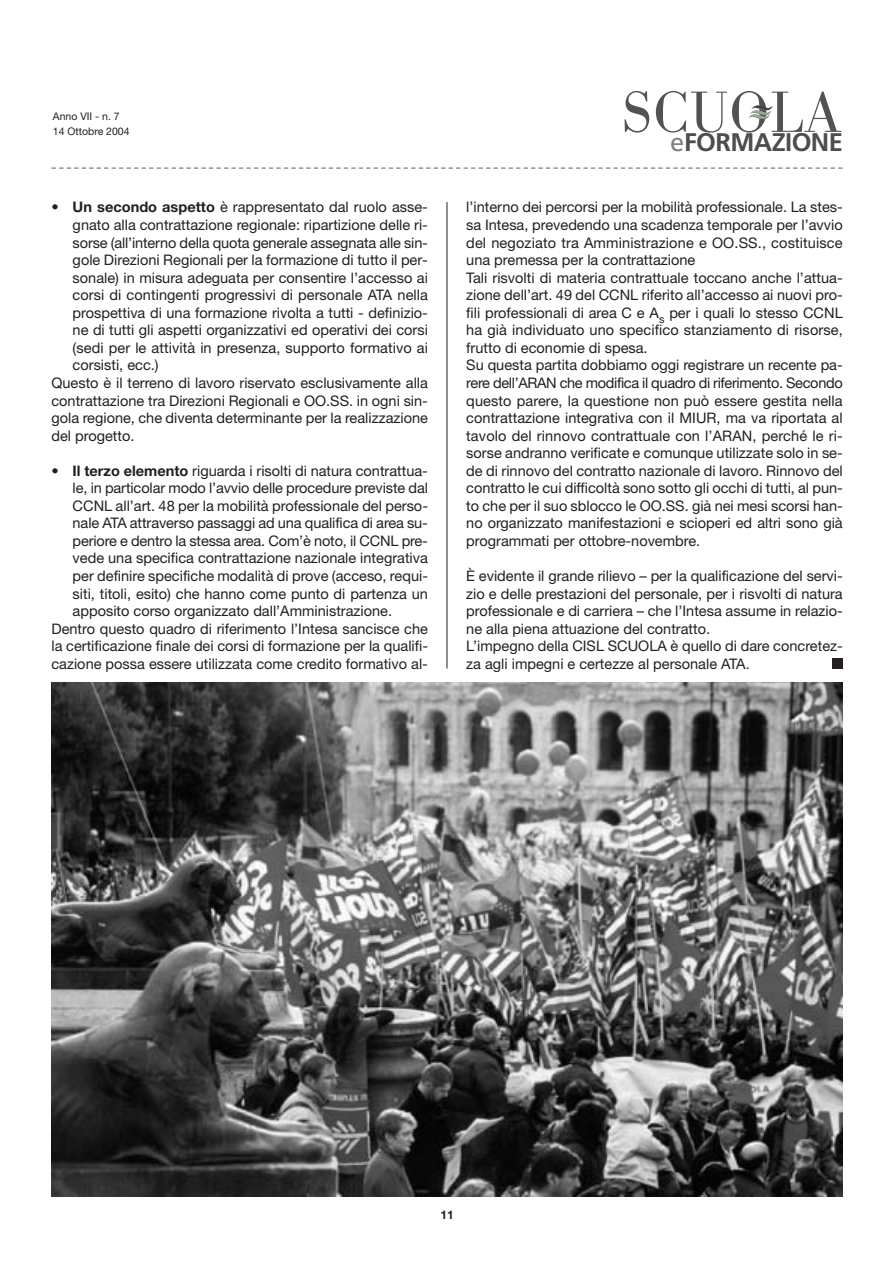
<style>
.page{position:relative;width:893px;height:1263px;background:#fff}
.page>*{position:absolute;margin:0;border:0;box-sizing:border-box;transform-origin:0 0}
.t1{font:700 25.5px "Frutiger";letter-spacing:-.025em;color:#4d4d4d}
.t2{font:14.55px/17.5px "Helvetica Neue";color:#231f1f}
.t3{font:700 12px "Helvetica Neue";color:#231f1f}
.t4{font:10.5px/15px "Helvetica Neue";color:#231f1f}
.s1{font-weight:700}
.s2{font-weight:400;color:#808080}
</style>
<div class="page">
<svg style="left:624px;top:91px;width:25px;height:42px"></svg>
<svg style="left:656px;top:91px;width:185px;height:42px"></svg>
<svg style="left:51px;top:167px;width:791px;height:2px"></svg>
<hr style="left:446px;top:202px;width:1px;height:466px;background:#231f1f">
<img style="left:51px;top:682px;width:791px;height:514px">
<div style="left:832px;top:658px;width:10px;height:10px;background:#231f1f"></div>
<p class="t4" style="left:53px;top:110px;width:78px">Anno VII - n. 7<br>14 Ottobre 2004</p>
<p class="t2" style="left:51px;top:200px;width:378px">• <span class="s1">Un secondo aspetto</span> è rappresentato dal ruolo asse-</p>
<p class="t2" style="left:73px;top:217px;width:357px">gnato alla contrattazione regionale: ripartizione delle ri-</p>
<p class="t2" style="left:73px;top:235px;width:357px">sorse (all’interno della quota generale assegnata alle sin-</p>
<p class="t2" style="left:73px;top:253px;width:357px">gole Direzioni Regionali per la formazione di tutto il per-</p>
<p class="t2" style="left:73px;top:270px;width:357px">sonale) in misura adeguata per consentire l’accesso ai</p>
<p class="t2" style="left:73px;top:288px;width:357px">corsi di contingenti progressivi di personale ATA nella</p>
<p class="t2" style="left:73px;top:305px;width:357px">prospettiva di una formazione rivolta a tutti - definizio-</p>
<p class="t2" style="left:73px;top:323px;width:357px">ne di tutti gli aspetti organizzativi ed operativi dei corsi</p>
<p class="t2" style="left:73px;top:340px;width:357px">(sedi per le attività in presenza, supporto formativo ai</p>
<p class="t2" style="left:73px;top:358px;width:87px">corsisti, ecc.)</p>
<p class="t2" style="left:51px;top:375px;width:378px">Questo è il terreno di lavoro riservato esclusivamente alla</p>
<p class="t2" style="left:51px;top:393px;width:378px">contrattazione tra Direzioni Regionali e OO.SS. in ogni sin-</p>
<p class="t2" style="left:51px;top:411px;width:378px">gola regione, che diventa determinante per la realizzazione</p>
<p class="t2" style="left:51px;top:428px;width:84px">del progetto.</p>
<p class="t2" style="left:51px;top:463px;width:378px">• <span class="s1">Il terzo elemento</span> riguarda i risolti di natura contrattua-</p>
<p class="t2" style="left:73px;top:481px;width:357px">le, in particolar modo l’avvio delle procedure previste dal</p>
<p class="t2" style="left:73px;top:498px;width:357px">CCNL all’art. 48 per la mobilità professionale del perso-</p>
<p class="t2" style="left:73px;top:516px;width:357px">nale ATA attraverso passaggi ad una qualifica di area su-</p>
<p class="t2" style="left:73px;top:533px;width:357px">periore e dentro la stessa area. Com’è noto, il CCNL pre-</p>
<p class="t2" style="left:73px;top:551px;width:357px">vede una specifica contrattazione nazionale integrativa</p>
<p class="t2" style="left:73px;top:568px;width:357px">per definire specifiche modalità di prove (acceso, requi-</p>
<p class="t2" style="left:73px;top:586px;width:357px">siti, titoli, esito) che hanno come punto di partenza un</p>
<p class="t2" style="left:73px;top:604px;width:321px">apposito corso organizzato dall’Amministrazione.</p>
<p class="t2" style="left:51px;top:621px;width:378px">Dentro questo quadro di riferimento l’Intesa sancisce che</p>
<p class="t2" style="left:51px;top:639px;width:378px">la certificazione finale dei corsi di formazione per la qualifi-</p>
<p class="t2" style="left:51px;top:656px;width:378px">cazione possa essere utilizzata come credito formativo al-</p>
<h1 class="t1" style="left:670px;top:132px;width:174px"><span class="s2">e</span>FORMAZIONE</h1>
<p class="t2" style="left:466px;top:200px;width:378px">l’interno dei percorsi per la mobilità professionale. La stes&shy;sa Intesa, prevedendo una scadenza temporale per l’avvio del negoziato tra Amministrazione e OO.SS., costituisce una premessa per la contrattazione<br>Tali risvolti di materia contrattuale toccano anche l’attua&shy;zione dell’art. 49 del CCNL riferito all’accesso ai nuovi pro&shy;fili professionali di area C e A<sub>s</sub> per i quali lo stesso CCNL ha già individuato uno specifico stanziamento di risorse, frutto di economie di spesa.<br>Su questa partita dobbiamo oggi registrare un recente pa&shy;rere dell’ARAN che modifica il quadro di riferimento. Secondo questo parere, la questione non può essere gestita nella contrattazione integrativa con il MIUR, ma va riportata al tavolo del rinnovo contrattuale con l’ARAN, perché le ri&shy;sorse andranno verificate e comunque utilizzate solo in se&shy;de di rinnovo del contratto nazionale di lavoro. Rinnovo del contratto le cui difficoltà sono sotto gli occhi di tutti, al pun&shy;to che per il suo sblocco le OO.SS. già nei mesi scorsi han&shy;no organizzato manifestazioni e scioperi ed altri sono già programmati per ottobre-novembre.</p>
<p class="t2" style="left:466px;top:568px;width:378px">È evidente il grande rilievo – per la qualificazione del servi&shy;zio e delle prestazioni del personale, per i risvolti di natura professionale e di carriera – che l’Intesa assume in relazio&shy;ne alla piena attuazione del contratto.<br>L’impegno della CISL SCUOLA è quello di dare concretez&shy;za agli impegni e certezze al personale ATA.</p>
<p class="t3" style="left:440px;top:1210px;width:15px">11</p>
</div>
